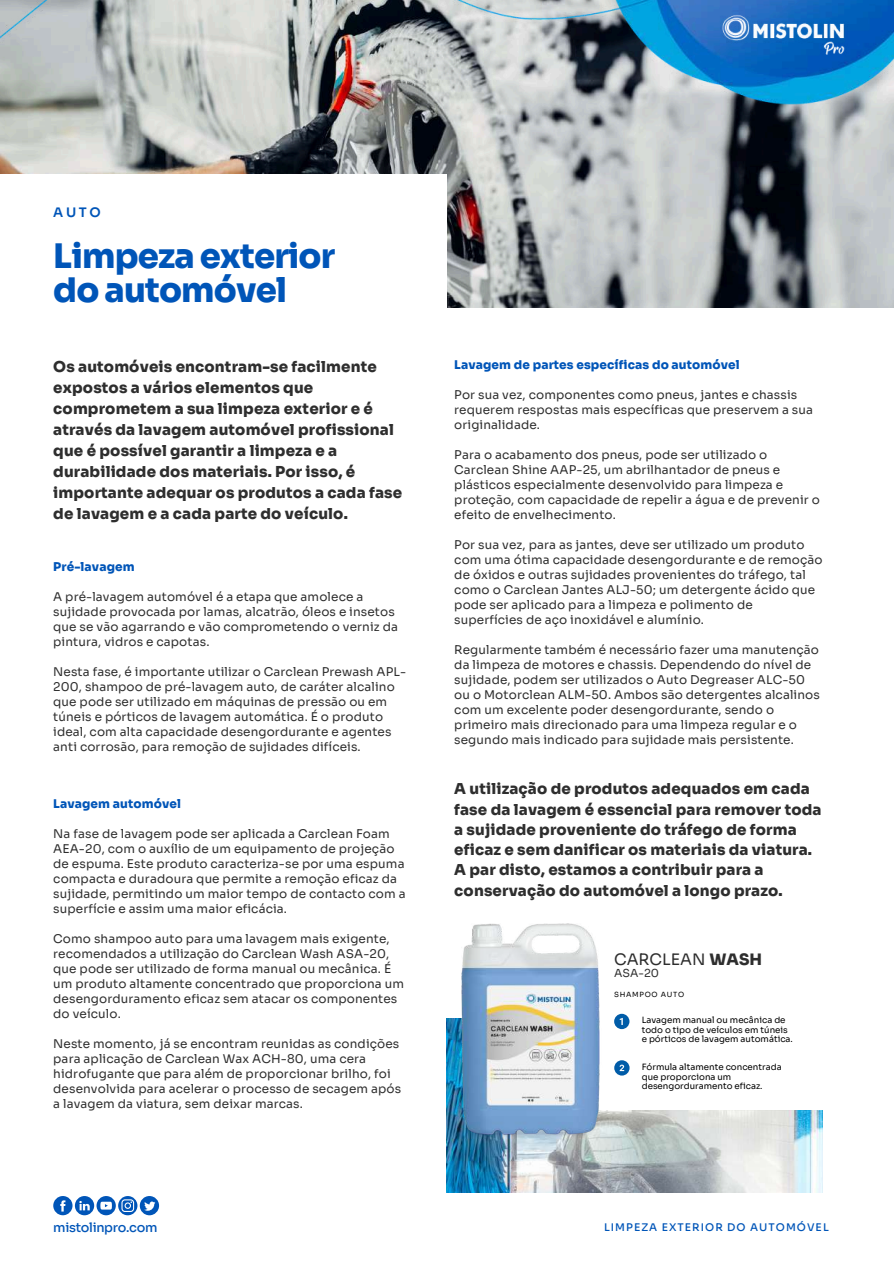
<style>
.page{position:relative;width:894px;height:1264px;background:#fff}
.page>*{position:absolute;margin:0;border:0;box-sizing:border-box;transform-origin:0 0}
.t1{font:800 33.75px/33.8px "Sora";letter-spacing:-.025em;color:#0055b8}
.t2{font:15.75px "Sora";color:#2e2e2e}
.t3{font:800 15px/21px "Sora";letter-spacing:.01em;color:#2e2e2e}
.t4{font:600 13.05px "Sora";color:#0055b8}
.t5{font:500 12.75px "Sora";letter-spacing:-.025em;color:#0055b8}
.t6{font:12px/15px "Sora";letter-spacing:.01em;color:#2e2e2e}
.t7{font:800 12px "Sora";letter-spacing:.01em;color:#0055b8}
.t8{font:11.1px "Sora";color:#2e2e2e}
.t9{font:500 10.5px "Sora";letter-spacing:.1em;color:#0055b8}
.t10{font:8.7px/9.4px "Sora";color:#000}
.t11{font:7.05px "Sora";letter-spacing:.1em;color:#000}
.s1{font-weight:800}
</style>
<div class="page">
<img style="left:0;top:115px;width:893px;height:192px">
<div style="left:0;top:173px;width:446px;height:160px;background:#fff"></div>
<img style="left:0;top:0;width:893px;height:115px">
<img style="left:716px;top:11px;width:135px;height:48px">
<img style="left:446px;top:1110px;width:376px;height:82px">
<svg style="left:53px;top:1196px;width:106px;height:19px"></svg>
<img style="left:446px;top:923px;width:235px;height:261px">
<svg style="left:614px;top:1013px;width:15px;height:16px"></svg>
<svg style="left:614px;top:1060px;width:15px;height:15px"></svg>
<p class="t4" style="left:53px;top:205px;width:49px">AUTO</p>
<h1 class="t1" style="left:53px;top:239px;width:283px">Limpeza exterior do automóvel</h1>
<p class="t3" style="left:53px;top:357px;width:350px">Os automóveis encontram-se facilmente expostos a vários elementos que comprometem a sua limpeza exterior e é através da lavagem automóvel profissional que é possível garantir a limpeza e a durabilidade dos materiais. Por isso, é importante adequar os produtos a cada fase de lavagem e a cada parte do veículo.</p>
<p class="t7" style="left:53px;top:559px;width:83px">Pré-lavagem</p>
<p class="t6" style="left:53px;top:589px;width:346px">A pré-lavagem automóvel é a etapa que amolece a sujidade provocada por lamas, alcatrão, óleos e insetos que se vão agarrando e vão comprometendo o verniz da pintura, vidros e capotas.</p>
<p class="t6" style="left:53px;top:664px;width:354px">Nesta fase, é importante utilizar o Carclean Prewash APL-200, shampoo de pré-lavagem auto, de caráter alcalino que pode ser utilizado em máquinas de pressão ou em túneis e pórticos de lavagem automática. É o produto ideal, com alta capacidade desengordurante e agentes anti corrosão, para remoção de sujidades difíceis.</p>
<p class="t7" style="left:53px;top:796px;width:129px">Lavagem automóvel</p>
<p class="t6" style="left:53px;top:826px;width:354px">Na fase de lavagem pode ser aplicada a Carclean Foam AEA-20, com o auxílio de um equipamento de projeção de espuma. Este produto caracteriza-se por uma espuma compacta e duradoura que permite a remoção eficaz da sujidade, permitindo um maior tempo de contacto com a superfície e assim uma maior eficácia.</p>
<p class="t6" style="left:53px;top:931px;width:352px">Como shampoo auto para uma lavagem mais exigente, recomendados a utilização do Carclean Wash ASA-20, que pode ser utilizado de forma manual ou mecânica. É um produto altamente concentrado que proporciona um desengorduramento eficaz sem atacar os componentes do veículo.</p>
<p class="t6" style="left:53px;top:1036px;width:349px">Neste momento, já se encontram reunidas as condições para aplicação de Carclean Wax ACH-80, uma cera hidrofugante que para além de proporcionar brilho, foi desenvolvida para acelerar o processo de secagem após a lavagem da viatura, sem deixar marcas.</p>
<p class="t5" style="left:53px;top:1219px;width:106px">mistolinpro.com</p>
<p class="t7" style="left:454px;top:357px;width:287px">Lavagem de partes específicas do automóvel</p>
<p class="t6" style="left:454px;top:387px;width:360px">Por sua vez, componentes como pneus, jantes e chassis requerem respostas mais específicas que preservem a sua originalidade.</p>
<p class="t6" style="left:454px;top:447px;width:367px">Para o acabamento dos pneus, pode ser utilizado o Carclean Shine AAP-25, um abrilhantador de pneus e plásticos especialmente desenvolvido para limpeza e proteção, com capacidade de repelir a água e de prevenir o efeito de envelhecimento.</p>
<p class="t6" style="left:454px;top:537px;width:370px">Por sua vez, para as jantes, deve ser utilizado um produto com uma ótima capacidade desengordurante e de remoção de óxidos e outras sujidades provenientes do tráfego, tal como o Carclean Jantes ALJ-50; um detergente ácido que pode ser aplicado para a limpeza e polimento de superfícies de aço inoxidável e alumínio.</p>
<p class="t6" style="left:454px;top:642px;width:367px">Regularmente também é necessário fazer uma manutenção da limpeza de motores e chassis. Dependendo do nível de sujidade, podem ser utilizados o Auto Degreaser ALC-50 ou o Motorclean ALM-50. Ambos são detergentes alcalinos com um excelente poder desengordurante, sendo o primeiro mais direcionado para uma limpeza regular e o segundo mais indicado para sujidade mais persistente.</p>
<p class="t3" style="left:454px;top:779px;width:368px;line-height:20.2px">A utilização de produtos adequados em cada fase da lavagem é essencial para remover toda a sujidade proveniente do tráfego de forma eficaz e sem danificar os materiais da viatura.<br>A par disto, estamos a contribuir para a conservação do automóvel a longo prazo.</p>
<h2 class="t2" style="left:614px;top:949px;width:149px">CARCLEAN <span class="s1">WASH</span></h2>
<p class="t8" style="left:614px;top:966px;width:46px">ASA-20</p>
<p class="t10" style="left:641px;top:1015px;width:153px">Lavagem manual ou mecânica de todo o tipo de veículos em túneis e pórticos de lavagem automática.</p>
<p class="t10" style="left:641px;top:1062px;width:141px">Fórmula altamente concentrada que proporciona um desengorduramento eficaz.</p>
<p class="t11" style="left:614px;top:990px;width:72px">SHAMPOO AUTO</p>
<p class="t9" style="left:604px;top:1221px;width:226px">LIMPEZA EXTERIOR DO AUTOMÓVEL</p>
</div>
